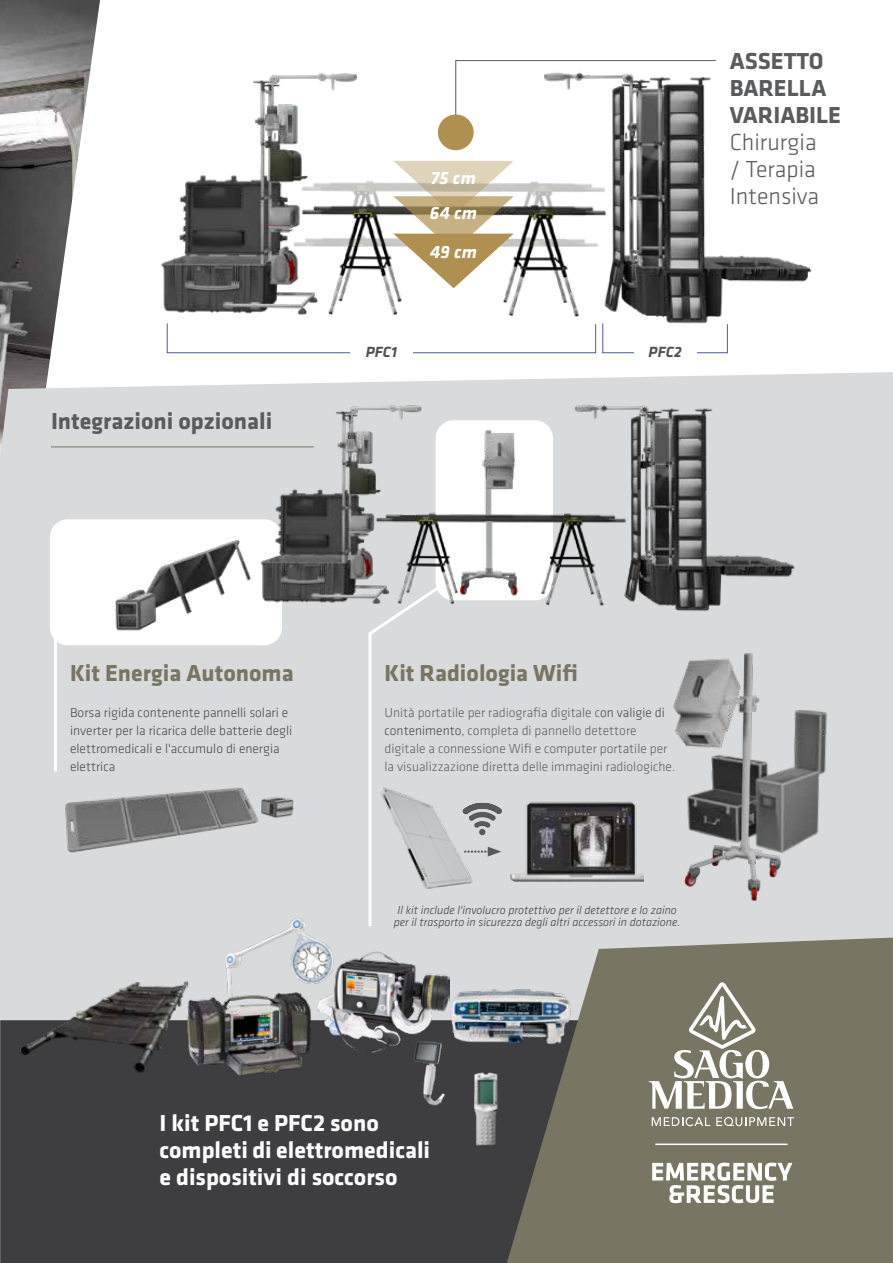
<style>
.page{position:relative;width:893px;height:1263px;background:#fff}
.page>*{position:absolute;margin:0;border:0;box-sizing:border-box;transform-origin:0 0}
.t1{font:700 24px/27px "Klavika";color:#fff}
.t2{font:700 24px/27px "Klavika";color:#5a5b5d}
.t3{font:700 24px "Klavika";color:#787562}
.t4{font:300 24px/27px "Klavika";color:#5a5b5d}
.t5{font:italic 700 18.45px/35.4px "Klavika";letter-spacing:.01em;color:#fff}
.t6{font:italic 700 15.3px "Klavika";letter-spacing:.01em;color:#535355}
.t7{font:300 13.5px/18px "Klavika";color:#606163}
.t8{font:300 13.5px/18px "Klavika";color:#4b4b4d}
.t9{font:italic 300 12px/12px "Klavika";color:#3e3d40}
.s1{color:#4b4b4d}
</style>
<div class="page">
<img style="left:0;top:0;width:100px;height:114px">
<img style="left:0;top:87px;width:84px;height:285px">
<div style="left:0;top:372px;width:893px;height:648px;background:#d9dadb"></div>
<img style="left:63px;top:778px;width:232px;height:83px">
<img style="left:506px;top:791px;width:138px;height:104px">
<div style="left:52px;top:636px;width:81px;height:138px;background:#d9dadb"></div>
<svg style="left:367px;top:633px;width:136px;height:296px;background:#d4d5d6"></svg>
<div style="left:50px;top:519px;width:232px;height:126px;background:#fff;border-radius:18px"></div>
<img style="left:115px;top:539px;width:136px;height:92px">
<img style="left:785px;top:696px;width:44px;height:166px">
<img style="left:672px;top:652px;width:113px;height:253px">
<img style="left:259px;top:389px;width:541px;height:244px">
<img style="left:450px;top:389px;width:88px;height:125px">
<img style="left:459px;top:521px;width:59px;height:77px">
<img style="left:161px;top:73px;width:651px;height:267px">
<img style="left:300px;top:168px;width:310px;height:39px">
<img style="left:293px;top:223px;width:310px;height:24px">
<svg style="left:393px;top:161px;width:121px;height:127px"></svg>
<svg style="left:167px;top:323px;width:429px;height:30px"></svg>
<svg style="left:602px;top:323px;width:126px;height:30px"></svg>
<div style="left:350px;top:342px;width:63px;height:15px;background:#fff"></div>
<div style="left:634px;top:342px;width:62px;height:15px;background:#fff"></div>
<hr style="left:51px;top:446px;width:263px;height:1px;background:#787562">
<div style="left:0;top:1020px;width:507px;height:243px;background:#3e3d40"></div>
<img style="left:18px;top:981px;width:173px;height:96px">
<img style="left:224px;top:916px;width:110px;height:81px">
<img style="left:317px;top:951px;width:132px;height:101px">
<img style="left:181px;top:991px;width:132px;height:86px">
<img style="left:440px;top:989px;width:67px;height:55px">
<img style="left:394px;top:1041px;width:64px;height:64px">
<svg style="left:455px;top:60px;width:261px;height:84px"></svg>
<div style="left:438px;top:114px;width:36px;height:36px;background:#af9050;border-radius:50%"></div>
<svg style="left:507px;top:937px;width:386px;height:326px;background:#7b7869"></svg>
<svg style="left:652px;top:1117px;width:58px;height:9px"></svg>
<svg style="left:716px;top:1117px;width:78px;height:9px"></svg>
<svg style="left:649px;top:982px;width:144px;height:127px"></svg>
<svg style="left:652px;top:1162px;width:140px;height:41px"></svg>
<hr style="left:655px;top:1143px;width:132px;height:2px;background:#fff">
<img style="left:447px;top:1069px;width:78px;height:79px">
<h1 class="t2" style="left:51px;top:408px;width:223px">Integrazioni opzionali</h1>
<h2 class="t5" style="left:430px;top:160px;width:49px">75 cm<br>64 cm</h2>
<h2 class="t5" style="left:430px;top:234px;width:49px">49 cm</h2>
<p class="t6" style="left:366px;top:344px;width:33px">PFC1</p>
<p class="t6" style="left:648px;top:344px;width:35px">PFC2</p>
<h1 class="t2" style="left:730px;top:48px;width:113px">ASSETTO<br>BARELLA<br>VARIABILE</h1>
<h1 class="t4" style="left:730px;top:129px;width:91px">Chirurgia / Terapia<br>Intensiva</h1>
<h1 class="t3" style="left:70px;top:660px;width:225px">Kit Energia Autonoma</h1>
<p class="t8" style="left:70px;top:704px;width:224px">Borsa rigida contenente pannelli solari e inverter per la ricarica delle batterie degli elettromedicali e l'accumulo di energia elettrica</p>
<h1 class="t3" style="left:385px;top:660px;width:195px">Kit Radiologia Wifi</h1>
<p class="t7" style="left:385px;top:704px;width:292px">Unità portatile per radiografia digitale c<span class="s1">on valigie di contenimento,</span> completa di pannello detettore digitale a connessione Wifi e computer portatile per la visualizzazione diretta delle immagini radiologiche.</p>
<p class="t9" style="left:394px;top:904px;width:288px">Il kit include l'involucro protettivo per il detettore e lo zaino per il trasporto in sicurezza degli altri accessori in dotazione.</p>
<h1 class="t1" style="left:159px;top:1110px;width:272px">I kit PFC1 e PFC2 sono completi di elettromedicali e dispositivi di soccorso</h1>
</div>
